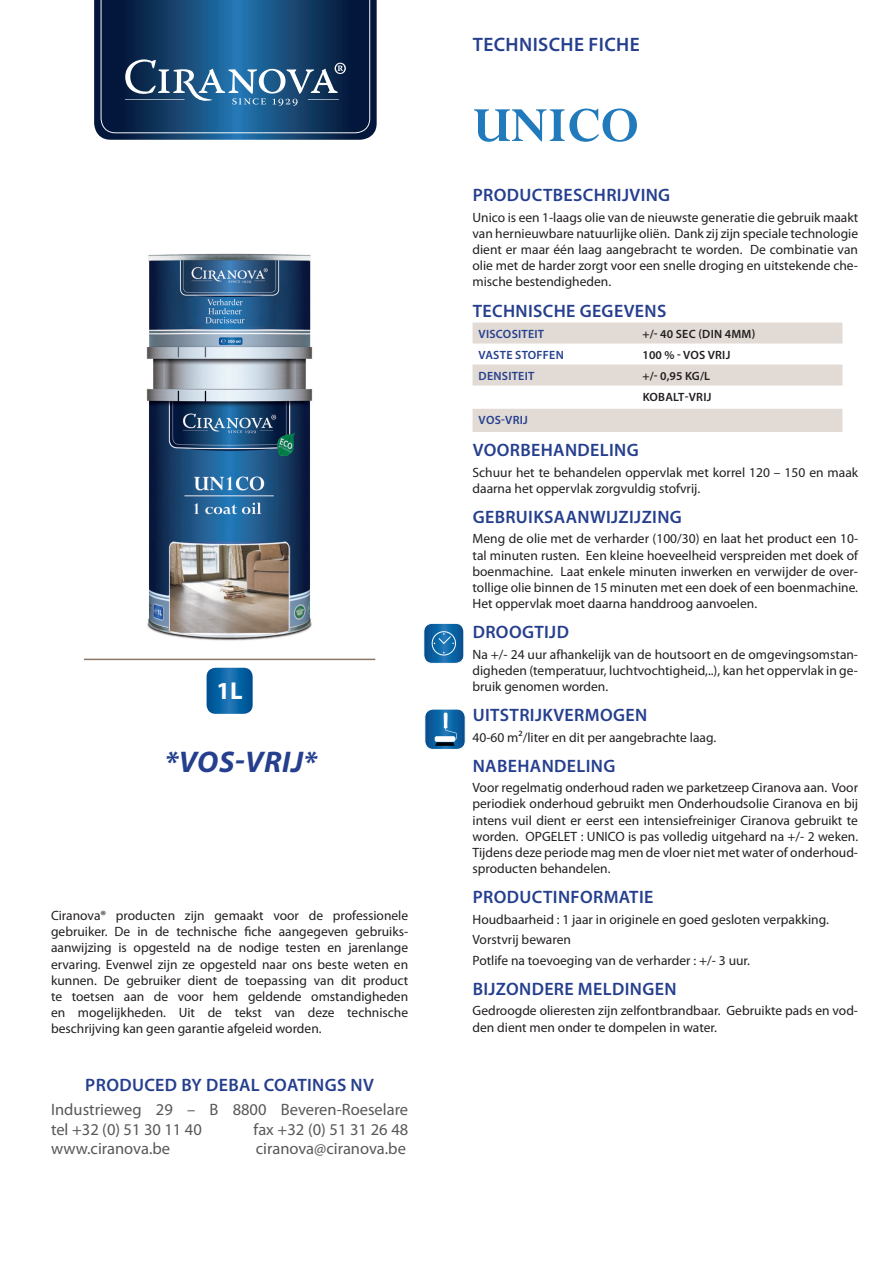
<style>
.page{position:relative;width:893px;height:1263px;background:#fff}
.page>*{position:absolute;margin:0;border:0;box-sizing:border-box;transform-origin:0 0}
.Tittels_in_tekst{font:700 54px "Perpetua";color:#217abb}
.Tekst_Tabellen_links{font:italic 700 30px "Myriad Pro";letter-spacing:.02em;color:#253f8e}
.t1{font:700 24.45px "Myriad Pro";color:#fff}
.Titel_Fiche{font:600 19.5px "Myriad Pro";letter-spacing:.02em;color:#253f8e}
.Tittels_in_tekst-2{font:600 18px "Myriad Pro";letter-spacing:.02em;color:#253f8e}
.Tekst{font:16.5px/19.8px "Myriad Pro";color:#57585a}
.Tekst-2{font:13.5px/16.2px "Myriad Pro";color:#231f20;text-align:justify}
.Tekst_tabellen_recht{font:600 12px "Myriad Pro";letter-spacing:.02em;color:#231f20}
.Tekst_Tabellen_links-2{font:600 12px "Myriad Pro";letter-spacing:.02em;color:#253f8e}
</style>
<div class="page">
<img style="left:140px;top:253px;width:179px;height:408px">
<svg style="left:94px;top:0;width:283px;height:140px"></svg>
<hr style="left:308px;top:99px;width:31px;height:1px;background:#fff">
<hr style="left:125px;top:99px;width:60px;height:1px;background:#fff">
<hr style="left:84px;top:659px;width:291px;height:1px;background:#8c7768">
<svg style="left:424px;top:623px;width:40px;height:40px"></svg>
<div style="left:423px;top:623px;width:41px;height:40px;border:1px solid #fff;border-radius:8px"></div>
<div style="left:432px;top:631px;width:24px;height:24px;border:1px solid #fff;border-radius:50%"></div>
<svg style="left:434px;top:633px;width:20px;height:11px"></svg>
<img style="left:206px;top:667px;width:48px;height:48px;border-radius:10px">
<div style="left:205px;top:666px;width:49px;height:50px;border:2px solid #fff;border-radius:10px"></div>
<svg style="left:425px;top:709px;width:40px;height:40px"></svg>
<div style="left:425px;top:709px;width:40px;height:40px;border:1px solid #fff;border-radius:8px"></div>
<svg style="left:435px;top:713px;width:22px;height:33px"></svg>
<svg style="left:472px;top:323px;width:370px;height:109px"></svg>
<h3 class="t1" style="left:217px;top:675px;width:28px">1L</h3>
<p class="Tekst_Tabellen_links" style="left:165px;top:742px;width:153px">*VOS-VRIJ*</p>
<p class="Tekst-2" style="left:51px;top:907px;width:359px">Ciranova® producten zijn gemaakt voor de professionele gebruiker. De in de technische fiche aangegeven gebruiks&shy;aanwijzing is opgesteld na de nodige testen en jarenlange ervaring. Evenwel zijn ze opgesteld naar ons beste weten en kunnen. De gebruiker dient de toepassing van dit product te toetsen aan de voor hem geldende omstandigheden en mogelijkheden. Uit de tekst van deze technische beschrijving kan geen garantie afgeleid worden.</p>
<p class="Tittels_in_tekst-2" style="left:85px;top:1073px;width:290px">PRODUCED BY DEBAL COATINGS NV</p>
<p class="Tekst" style="left:51px;top:1099px;width:359px">Industrieweg 29 – B 8800 Beveren-Roeselare tel +32 (0) 51 30 11 40</p>
<p class="Tekst" style="left:254px;top:1119px;width:156px">fax +32 (0) 51 31 26 48</p>
<p class="Tekst" style="left:51px;top:1139px;width:121px">www.ciranova.be</p>
<p class="Tekst" style="left:256px;top:1139px;width:152px">ciranova@ciranova.be</p>
<p class="Titel_Fiche" style="left:473px;top:32px;width:169px">TECHNISCHE FICHE</p>
<p class="Tittels_in_tekst" style="left:472px;top:91px;width:168px">UNICO</p>
<p class="Tittels_in_tekst-2" style="left:473px;top:184px;width:199px">PRODUCTBESCHRIJVING</p>
<p class="Tekst-2" style="left:472px;top:209px;width:387px">Unico is een 1-laags olie van de nieuwste generatie die gebruik maakt van hernieuwbare natuurlijke oliën. Dank zij zijn speciale technologie dient er maar één laag aangebracht te worden. De combinatie van olie met de harder zorgt voor een snelle droging en uitstekende che&shy;mische bestendigheden.</p>
<p class="Tittels_in_tekst-2" style="left:473px;top:299px;width:195px">TECHNISCHE GEGEVENS</p>
<p class="Tekst_Tabellen_links-2" style="left:479px;top:326px;width:67px">VISCOSITEIT</p>
<p class="Tekst_tabellen_recht" style="left:643px;top:326px;width:114px">+/- 40 SEC (DIN 4MM)</p>
<p class="Tekst_Tabellen_links-2" style="left:479px;top:347px;width:87px">VASTE STOFFEN</p>
<p class="Tekst_tabellen_recht" style="left:643px;top:347px;width:89px">100 % - VOS VRIJ</p>
<p class="Tekst_Tabellen_links-2" style="left:479px;top:368px;width:57px">DENSITEIT</p>
<p class="Tekst_tabellen_recht" style="left:643px;top:368px;width:69px">+/- 0,95 KG/L</p>
<p class="Tekst_tabellen_recht" style="left:643px;top:389px;width:70px">KOBALT-VRIJ</p>
<p class="Tekst_Tabellen_links-2" style="left:479px;top:412px;width:9px">VOS</p>
<p class="Tekst_Tabellen_links-2" style="left:501px;top:412px;width:11px">-VRIJ</p>
<p class="Tittels_in_tekst-2" style="left:473px;top:439px;width:12px">VOORBEHANDELING</p>
<p class="Tekst-2" style="left:472px;top:464px;width:387px">Schuur het te behandelen oppervlak met korrel 120 – 150 en maak daarna het oppervlak zorgvuldig stofvrij.</p>
<p class="Tittels_in_tekst-2" style="left:473px;top:505px;width:12px">GEBRUIKSAAN</p>
<p class="Tittels_in_tekst-2" style="left:590px;top:505px;width:73px">WIJZIJZING</p>
<p class="Tekst-2" style="left:472px;top:530px;width:387px">Meng de olie met de verharder (100/30) en laat het product een 10- tal minuten rusten. Een kleine hoeveelheid verspreiden met doek of boenmachine. Laat enkele minuten inwerken en verwijder de over&shy;tollige olie binnen de 15 minuten met een doek of een boenmachine.<br>Het oppervlak moet daarna handdroog aanvoelen.</p>
<p class="Tittels_in_tekst-2" style="left:473px;top:621px;width:12px">DROOGTIJD</p>
<p class="Tekst-2" style="left:472px;top:646px;width:387px">Na +/- 24 uur afhankelijk van de houtsoort en de omgevingsomstan&shy;digheden (temperatuur, luchtvochtigheid,..), kan het oppervlak in ge&shy;bruik genomen worden.</p>
<p class="Tittels_in_tekst-2" style="left:473px;top:704px;width:12px">UITSTRIJKVERMOGEN</p>
<p class="Tekst-2" style="left:472px;top:729px;width:245px">40-60 m²/liter en dit per aangebrachte laag.</p>
<p class="Tittels_in_tekst-2" style="left:473px;top:754px;width:12px">NABEHANDELING</p>
<p class="Tekst-2" style="left:472px;top:779px;width:387px">Voor regelmatig onderhoud raden we parketzeep Ciranova aan. Voor periodiek onderhoud gebruikt men Onderhoudsolie Ciranova en bij intens vuil dient er eerst een intensiefreiniger Ciranova gebruikt te worden. OPGELET : UNICO is pas volledig uitgehard na +/- 2 weken.<br>Tijdens deze periode mag men de vloer niet met water of onderhoud&shy;sproducten behandelen.</p>
<p class="Tittels_in_tekst-2" style="left:473px;top:886px;width:22px">PRODUCTINFORMATIE</p>
<p class="Tekst-2" style="left:472px;top:911px;width:358px">Houdbaarheid : 1 jaar in originele en goed gesloten verpakking.</p>
<p class="Tekst-2" style="left:472px;top:931px;width:100px">Vorstvrij bewaren</p>
<p class="Tekst-2" style="left:472px;top:952px;width:279px">Potlife na toevoeging van de verharder : +/- 3 uur.</p>
<p class="Tittels_in_tekst-2" style="left:473px;top:977px;width:46px">BIJZONDERE</p>
<p class="Tittels_in_tekst-2" style="left:578px;top:977px;width:12px">MELDINGEN</p>
<p class="Tekst-2" style="left:472px;top:1002px;width:387px">Gedroogde olieresten zijn zelfontbrandbaar. Gebruikte pads en vod&shy;den dient men onder te dompelen in water.</p>
</div>
